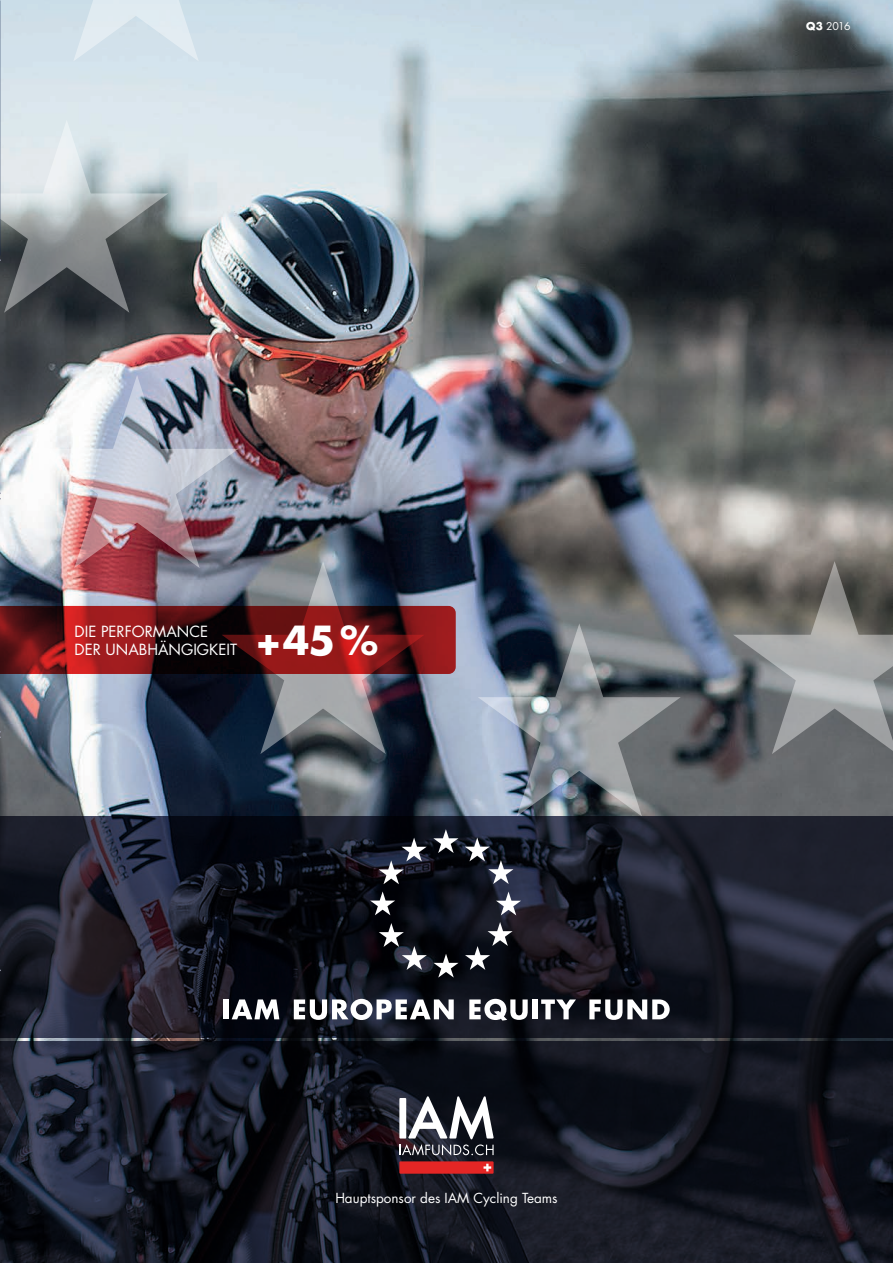
<style>
.page{position:relative;width:893px;height:1263px;background:#fff}
.page>*{position:absolute;margin:0;border:0;box-sizing:border-box;transform-origin:0 0}
.t1{font:700 39px "Futura";color:#fff}
.t2{font:15px/18px "Futura";color:#fff}
.t3{font:13.5px "Futura";color:#fff}
.t4{font:10.5px "Futura";color:#fff}
.s1{font-weight:700}
</style>
<div class="page">
<img style="left:0;top:0;width:893px;height:1042px">
<svg style="left:733px;top:561px;width:160px;height:193px;background:#7e7f7e"></svg>
<svg style="left:478px;top:623px;width:203px;height:193px;background:#78818a"></svg>
<svg style="left:34px;top:0;width:203px;height:61px;background:#d4e3ec"></svg>
<svg style="left:0;top:816px;width:893px;height:221px;background:#171925"></svg>
<svg style="left:0;top:1042px;width:893px;height:221px;background:#141722"></svg>
<svg style="left:433px;top:829px;width:25px;height:24px"></svg>
<svg style="left:465px;top:837px;width:48px;height:47px;background:#393d47"></svg>
<svg style="left:465px;top:922px;width:48px;height:48px;background:#35373f"></svg>
<svg style="left:433px;top:954px;width:26px;height:23px"></svg>
<svg style="left:379px;top:923px;width:48px;height:47px;background:#37393f"></svg>
<svg style="left:370px;top:891px;width:25px;height:24px"></svg>
<svg style="left:379px;top:838px;width:48px;height:46px;background:#3b3e49"></svg>
<svg style="left:496px;top:891px;width:25px;height:24px"></svg>
<div style="left:223px;top:999px;width:5px;height:20px;background:#fff"></div>
<svg style="left:232px;top:999px;width:47px;height:20px"></svg>
<svg style="left:294px;top:999px;width:160px;height:21px"></svg>
<svg style="left:469px;top:999px;width:59px;height:21px"></svg>
<div style="left:533px;top:999px;width:5px;height:20px;background:#fff"></div>
<svg style="left:541px;top:999px;width:35px;height:20px"></svg>
<svg style="left:589px;top:999px;width:81px;height:21px"></svg>
<svg style="left:0;top:120px;width:168px;height:193px;background:#969da1"></svg>
<img style="left:0;top:375px;width:456px;height:379px">
<div style="left:399px;top:1161px;width:95px;height:13px;background:#e42625"></div>
<svg style="left:483px;top:1164px;width:8px;height:7px"></svg>
<svg style="left:399px;top:1096px;width:95px;height:59px"></svg>
<p class="t2" style="left:75px;top:622px;width:164px">DIE PERFORMANCE<br>DER UNABHÄNGIGKEIT</p>
<p class="t1" style="left:255px;top:614px;width:125px">+45%</p>
<p class="t3" style="left:335px;top:1190px;width:224px">Hauptsponsor des IAM Cycling Teams</p>
<p class="t4" style="left:806px;top:19px;width:46px"><span class="s1">Q3</span> 2016</p>
</div>
